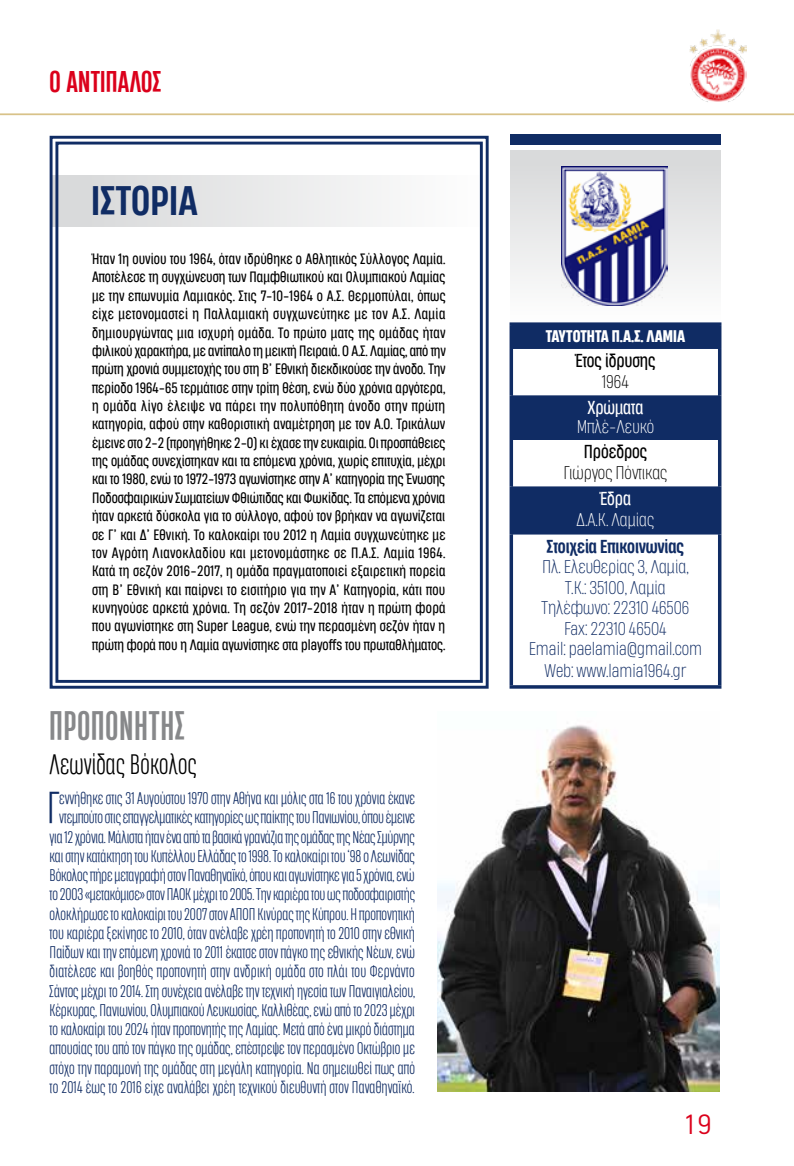
<style>
.page{position:relative;width:794px;height:1166px;background:#fff}
.page>*{position:absolute;margin:0;border:0;box-sizing:border-box;transform-origin:0 0}
.t1{font:41.65px "Heading Now 43";color:#102c64}
.t2{font:500 38.5px "Heading Now 35";letter-spacing:.03em;color:#87888a}
.t3{font:500 38.5px "Heading Now 55";letter-spacing:.01em;color:#102c64}
.t4{font:300 31.5px "PF Handbook Pro";color:#db001b}
.t5{font:500 28px "Heading Now 45";letter-spacing:.01em;color:#db001b}
.t6{font:26.25px "Heading Now 43";letter-spacing:.01em;color:#000}
.t7{font:300 17.5px/20.5px "Heading Now 52";color:#102c64;text-align:center}
.t8{font:300 17.5px "Heading Now 52";color:#fff}
.t9{font:500 17.5px "Heading Now 55";color:#102c64}
.t10{font:17.5px "Heading Now 54";color:#000}
.t11{font:300 17.5px "Heading Now 52";color:#000}
.t12{font:17.5px "Heading Now 54";color:#fff}
.t13{font:15.75px/19.2px "Heading Now 43";color:#102c64;text-align:right}
.t14{font:700 15.75px "Heading Now 56";color:#fff}
.t15{font:14px/18.4px "Heading Now 54";letter-spacing:.005em;color:#000;text-align:justify}
</style>
<div class="page">
<hr style="left:0;top:113px;width:794px;height:2px;background:#d8c289">
<img style="left:690px;top:30px;width:57px;height:72px">
<svg style="left:49px;top:135px;width:440px;height:554px"></svg>
<div style="left:55px;top:142px;width:428px;height:541px;border:3px solid #102c64"></div>
<div style="left:510px;top:150px;width:211px;height:172px;background:linear-gradient(to bottom,#d2d3d6,#fff)"></div>
<div style="left:510px;top:134px;width:211px;height:11px;background:#102c64"></div>
<img style="left:438px;top:725px;width:281px;height:366px">
<img style="left:561px;top:167px;width:106px;height:138px">
<svg style="left:513px;top:326px;width:205px;height:208px;fill:#102c64"></svg>
<svg style="left:509px;top:322px;width:212px;height:4px"></svg>
<svg style="left:509px;top:326px;width:4px;height:23px"></svg>
<hr style="left:718px;top:326px;width:3px;height:23px;background:#102c64">
<svg style="left:509px;top:349px;width:4px;height:46px"></svg>
<hr style="left:718px;top:349px;width:3px;height:46px;background:#102c64">
<svg style="left:509px;top:395px;width:4px;height:45px"></svg>
<hr style="left:718px;top:395px;width:3px;height:45px;background:#102c64">
<svg style="left:509px;top:440px;width:4px;height:46px"></svg>
<hr style="left:718px;top:440px;width:3px;height:46px;background:#102c64">
<svg style="left:509px;top:486px;width:4px;height:48px"></svg>
<hr style="left:718px;top:486px;width:3px;height:48px;background:#102c64">
<svg style="left:509px;top:534px;width:4px;height:151px"></svg>
<hr style="left:718px;top:534px;width:3px;height:151px;background:#102c64">
<svg style="left:509px;top:685px;width:212px;height:4px"></svg>
<h3 class="t5" style="left:50px;top:63px;width:113px">Ο ΑΝΤΙΠΑΛΟΣ</h3>
<h2 class="t3" style="left:91px;top:173px;width:108px">ΙΣΤΟΡΙΑ</h2>
<p class="t15" style="left:92px;top:249px;width:355px">Ήταν 1η ουνίου του 1964, όταν ιδρύθηκε ο Αθλητικός Σύλλογος Λαμία.<br>Αποτέλεσε τη συγχώνευση των Παμφθιωτικού και Ολυμπιακού Λαμίας με την επωνυμία Λαμιακός. Στις 7-10-1964 ο Α.Σ. Θερμοπύλαι, όπως είχε μετονομαστεί η Παλλαμιακή συγχωνεύτηκε με τον Α.Σ. Λαμία δημιουργώντας μια ισχυρή ομάδα. Το πρώτο ματς της ομάδας ήταν φιλικού χαρακτήρα, με αντίπαλο τη μεικτή Πειραιά. Ο Α.Σ. Λαμίας, από την πρώτη χρονιά συμμετοχής του στη Β’ Εθνική διεκδικούσε την άνοδο. Την περίοδο 1964-65 τερμάτισε στην τρίτη θέση, ενώ δύο χρόνια αργότερα, η ομάδα λίγο έλειψε να πάρει την πολυπόθητη άνοδο στην πρώτη κατηγορία, αφού στην καθοριστική αναμέτρηση με τον Α.Ο. Τρικάλων έμεινε στο 2-2 (προηγήθηκε 2-0) κι έχασε την ευκαιρία. Οι προσπάθειες της ομάδας συνεχίστηκαν και τα επόμενα χρόνια, χωρίς επιτυχία, μέχρι και το 1980, ενώ το 1972-1973 αγωνίστηκε στην Α’ κατηγορία της Ένωσης Ποδοσφαιρικών Σωματείων Φθιώτιδας και Φωκίδας. Τα επόμενα χρόνια ήταν αρκετά δύσκολα για το σύλλογο, αφού τον βρήκαν να αγωνίζεται σε Γ’ και Δ’ Εθνική. Το καλοκαίρι του 2012 η Λαμία συγχωνεύτηκε με τον Αγρότη Λιανοκλαδίου και μετονομάστηκε σε Π.Α.Σ. Λαμία 1964.<br>Κατά τη σεζόν 2016-2017, η ομάδα πραγματοποιεί εξαιρετική πορεία στη Β’ Εθνική και παίρνει το εισιτήριο για την Α’ Κατηγορία, κάτι που κυνηγούσε αρκετά χρόνια. Τη σεζόν 2017-2018 ήταν η πρώτη φορά που αγωνίστηκε στη Super League, ενώ την περασμένη σεζόν ήταν η πρώτη φορά που η Λαμία αγωνίστηκε στα playoffs του πρωταθλήματος.</p>
<h2 class="t2" style="left:50px;top:699px;width:137px">ΠΡΟΠΟΝΗΤΗΣ</h2>
<h3 class="t6" style="left:50px;top:746px;width:148px">Λεωνίδας Βόκολος</h3>
<p class="t13" style="left:50px;top:788px;width:367px">εννήθηκε στις 31 Αυγούστου 1970 στην Αθήνα και μόλις στα 16 του χρόνια έκανε ντεμπούτο στις επαγγελματικές κατηγορίες ως παίκτης του Πανιωνίου, όπου έμεινε για 12 χρόνια. Μάλιστα ήταν ένα από τα βασικά γρανάζια της ομάδας της Νέας Σμύρνης και στην κατάκτηση του Κυπέλλου Ελλάδας το 1998. Το καλοκαίρι του ‘98 ο Λεωνίδας Βόκολος πήρε μεταγραφή στον Παναθηναϊκό, όπου και αγωνίστηκε για 5 χρόνια, ενώ το 2003 «μετακόμισε» στον ΠΑΟΚ μέχρι το 2005. Την καριέρα του ως ποδοσφαιριστής ολοκλήρωσε το καλοκαίρι του 2007 στον ΑΠΟΠ Κινύρας της Κύπρου. Η προπονητική του καριέρα ξεκίνησε το 2010, όταν ανέλαβε χρέη προπονητή το 2010 στην εθνική Παίδων και την επόμενη χρονιά το 2011 έκατσε στον πάγκο της εθνικής Νέων, ενώ διατέλεσε και βοηθός προπονητή στην ανδρική ομάδα στο πλάι του Φερνάντο Σάντος μέχρι το 2014. Στη συνέχεια ανέλαβε την τεχνική ηγεσία των Παναιγιαλείου, Κέρκυρας, Πανιωνίου, Ολυμπιακού Λευκωσίας, Καλλιθέας, ενώ από το 2023 μέχρι το καλοκαίρι του 2024 ήταν προπονητής της Λαμίας. Μετά από ένα μικρό διάστημα απουσίας του από τον πάγκο της ομάδας, επέστρεψε τον περασμένο Οκτώβριο με στόχο την παραμονή της ομάδας στη μεγάλη κατηγορία. Να σημειωθεί πως από το 2014 έως το 2016 είχε αναλάβει χρέη τεχνικού διευθυντή στον Παναθηναϊκό.</p>
<h1 class="t1" style="left:47px;top:780px;width:14px">Γ</h1>
<p class="t14" style="left:546px;top:325px;width:141px">ΤΑΥΤΟΤΗΤΑ Π.Α.Σ. ΛΑΜΙΑ</p>
<p class="t10" style="left:575px;top:349px;width:82px">Έτος ίδρυσης</p>
<p class="t11" style="left:602px;top:370px;width:28px">1964</p>
<p class="t12" style="left:587px;top:395px;width:57px">Χρώματα</p>
<p class="t8" style="left:577px;top:415px;width:79px">Μπλέ-Λευκό</p>
<p class="t10" style="left:584px;top:440px;width:65px">Πρόεδρος</p>
<p class="t11" style="left:563px;top:461px;width:105px">Γιώργος Πόντικας</p>
<p class="t12" style="left:600px;top:486px;width:33px">Έδρα</p>
<p class="t8" style="left:576px;top:508px;width:79px">Δ.Α.Κ. Λαμίας</p>
<p class="t9" style="left:547px;top:534px;width:139px">Στοιχεία Επικοινωνίας</p>
<p class="t7" style="left:529px;top:556px;width:175px">Πλ. Ελευθερίας 3, Λαμία,<br>Τ.Κ.: 35100, Λαμία<br>Τηλέφωνο: 22310 46506<br>Fax: 22310 46504<br>Email: paelamia@gmail.com</p>
<p class="t7" style="left:544px;top:660px;width:143px">Web: www.lamia1964.gr</p>
<h3 class="t4" style="left:683px;top:1105px;width:30px">19</h3>
</div>
